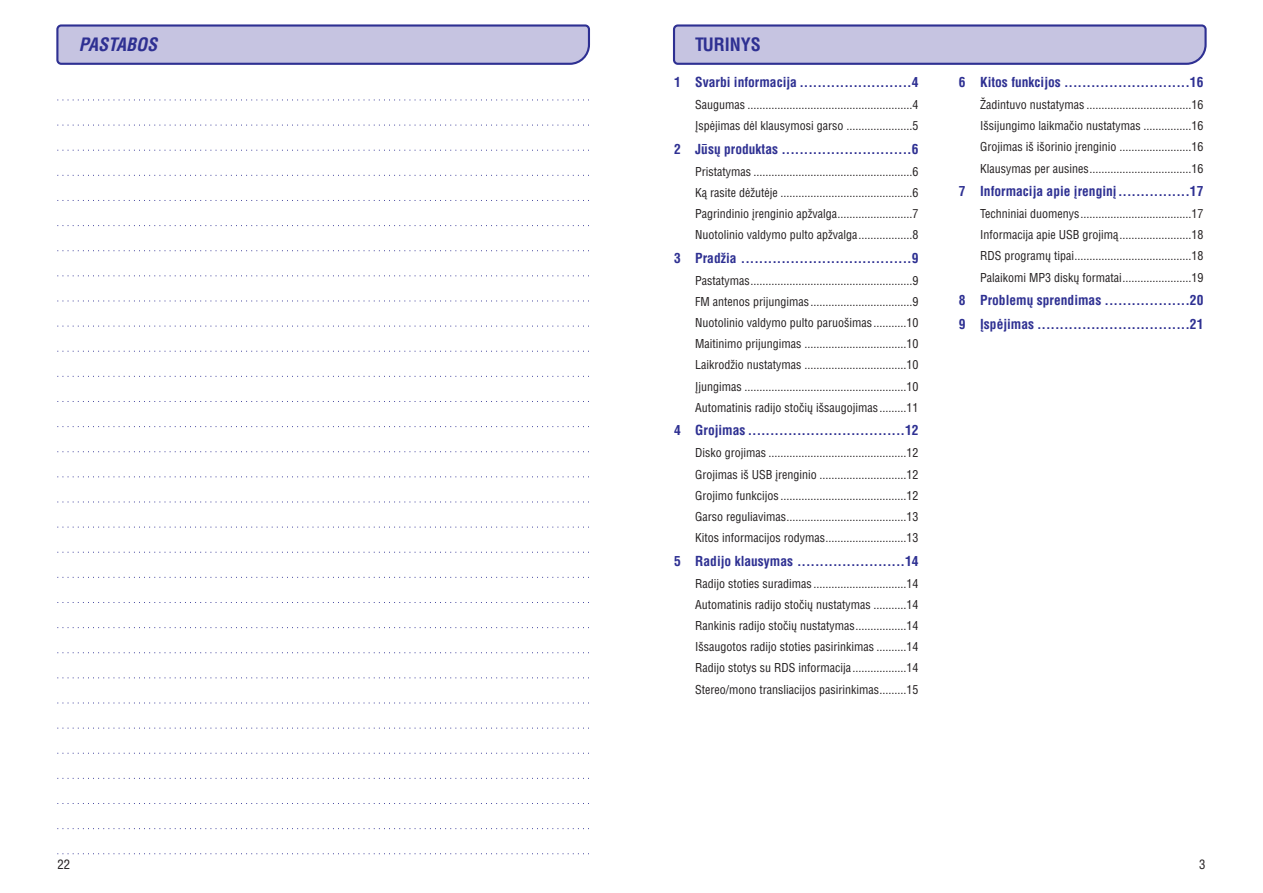
<style>
.page{position:relative;width:1263px;height:893px;background:#fff}
.page>*{position:absolute;margin:0;border:0;box-sizing:border-box;transform-origin:0 0}
.t1{font:italic 700 18px "Rim Helvetica Condensed";color:#2e3092}
.t2{font:700 18px "Rim Helvetica Condensed";color:#2e3092}
.t3{font:700 13.5px/24.3px "Rim Helvetica Condensed";color:#2e3092}
.t4{font:12.75px "Rim Helvetica Condensed";color:#231f20}
.t5{font:12px/21.1px "Rim Helvetica Condensed";color:#231f20;text-align:justify}
</style>
<div class="page">
<svg style="left:56px;top:24px;width:534px;height:41px;background:#b6b4d8"></svg>
<svg style="left:57px;top:100px;width:532px;height:1px"></svg>
<svg style="left:57px;top:125px;width:532px;height:1px"></svg>
<svg style="left:57px;top:150px;width:532px;height:1px"></svg>
<svg style="left:57px;top:175px;width:532px;height:1px"></svg>
<svg style="left:57px;top:200px;width:532px;height:1px"></svg>
<svg style="left:57px;top:225px;width:532px;height:1px"></svg>
<svg style="left:57px;top:250px;width:532px;height:1px"></svg>
<svg style="left:57px;top:275px;width:532px;height:1px"></svg>
<svg style="left:57px;top:301px;width:532px;height:1px"></svg>
<svg style="left:57px;top:326px;width:532px;height:1px"></svg>
<svg style="left:57px;top:351px;width:532px;height:1px"></svg>
<svg style="left:57px;top:376px;width:532px;height:1px"></svg>
<svg style="left:57px;top:401px;width:532px;height:1px"></svg>
<svg style="left:57px;top:426px;width:532px;height:1px"></svg>
<svg style="left:57px;top:451px;width:532px;height:1px"></svg>
<svg style="left:57px;top:476px;width:532px;height:1px"></svg>
<svg style="left:57px;top:502px;width:532px;height:1px"></svg>
<svg style="left:57px;top:527px;width:532px;height:1px"></svg>
<svg style="left:57px;top:552px;width:532px;height:1px"></svg>
<svg style="left:57px;top:577px;width:532px;height:1px"></svg>
<svg style="left:57px;top:602px;width:532px;height:1px"></svg>
<svg style="left:57px;top:627px;width:532px;height:1px"></svg>
<svg style="left:57px;top:652px;width:532px;height:1px"></svg>
<svg style="left:57px;top:677px;width:532px;height:1px"></svg>
<svg style="left:57px;top:703px;width:532px;height:1px"></svg>
<svg style="left:57px;top:728px;width:532px;height:1px"></svg>
<svg style="left:57px;top:753px;width:532px;height:1px"></svg>
<svg style="left:57px;top:778px;width:532px;height:1px"></svg>
<svg style="left:57px;top:803px;width:532px;height:1px"></svg>
<svg style="left:57px;top:828px;width:532px;height:1px"></svg>
<svg style="left:57px;top:853px;width:532px;height:1px"></svg>
<svg style="left:673px;top:24px;width:534px;height:41px;background:#b6b4d8"></svg>
<h1 class="t1" style="left:79px;top:34px;width:80px">PASTABOS</h1>
<p class="t4" style="left:57px;top:859px;width:14px">22</p>
<h1 class="t2" style="left:695px;top:38px;width:67px">TURINYS</h1>
<p class="t3" style="left:674px;top:71px;width:246px">1 Svarbi informacija .........................4</p>
<p class="t5" style="left:695px;top:95px;width:225px">Saugumas .......................................................4<br>Áspëjimas dël klausymosi garso ......................5</p>
<p class="t5" style="left:695px;top:162px;width:225px">Pristatymas .....................................................6<br>Kà rasite dëþutëje ............................................6<br>Pagrindinio árenginio apþvalga.........................7<br>Nuotolinio valdymo pulto apþvalga..................8</p>
<p class="t5" style="left:695px;top:271px;width:225px">Pastatymas......................................................9<br>FM antenos prijungimas..................................9<br>Nuotolinio valdymo pulto paruoðimas...........10<br>Maitinimo prijungimas ..................................10<br>Laikrodþio nustatymas ..................................10<br>Ájungimas ......................................................10<br>Automatinis radijo stoèiø iðsaugojimas.........11</p>
<p class="t5" style="left:695px;top:443px;width:225px">Disko grojimas ..............................................12<br>Grojimas ið USB árenginio .............................12<br>Grojimo funkcijos ..........................................12<br>Garso reguliavimas........................................13<br>Kitos informacijos rodymas...........................13</p>
<p class="t5" style="left:695px;top:574px;width:225px">Radijo stoties suradimas ...............................14<br>Automatinis radijo stoèiø nustatymas ...........14<br>Rankinis radijo stoèiø nustatymas.................14<br>Iðsaugotos radijo stoties pasirinkimas ..........14<br>Radijo stotys su RDS informacija..................14<br>Stereo/mono transliacijos pasirinkimas.........15</p>
<p class="t3" style="left:674px;top:138px;width:246px">2 Jûsø produktas .............................6</p>
<p class="t3" style="left:674px;top:247px;width:246px">3 Pradþia ......................................9</p>
<p class="t3" style="left:674px;top:419px;width:246px">4 Grojimas ...................................12</p>
<p class="t3" style="left:674px;top:550px;width:246px">5 Radijo klausymas ........................14</p>
<p class="t3" style="left:959px;top:71px;width:246px">6 Kitos funkcijos ............................16</p>
<p class="t5" style="left:980px;top:95px;width:225px">Þadintuvo nustatymas ...................................16<br>Iðsijungimo laikmaèio nustatymas ................16<br>Grojimas ið iðorinio árenginio ........................16<br>Klausymas per ausines..................................16</p>
<p class="t5" style="left:980px;top:204px;width:225px">Techniniai duomenys.....................................17<br>Informacija apie USB grojimà........................18<br>RDS programø tipai.......................................18<br>Palaikomi MP3 diskø formatai.......................19</p>
<p class="t3" style="left:959px;top:180px;width:246px">7 Informacija apie árenginá................17</p>
<p class="t3" style="left:959px;top:289px;width:246px">8 Problemø sprendimas ...................20<br>9 Áspëjimas ..................................21</p>
<p class="t4" style="left:1199px;top:859px;width:8px">3</p>
</div>
